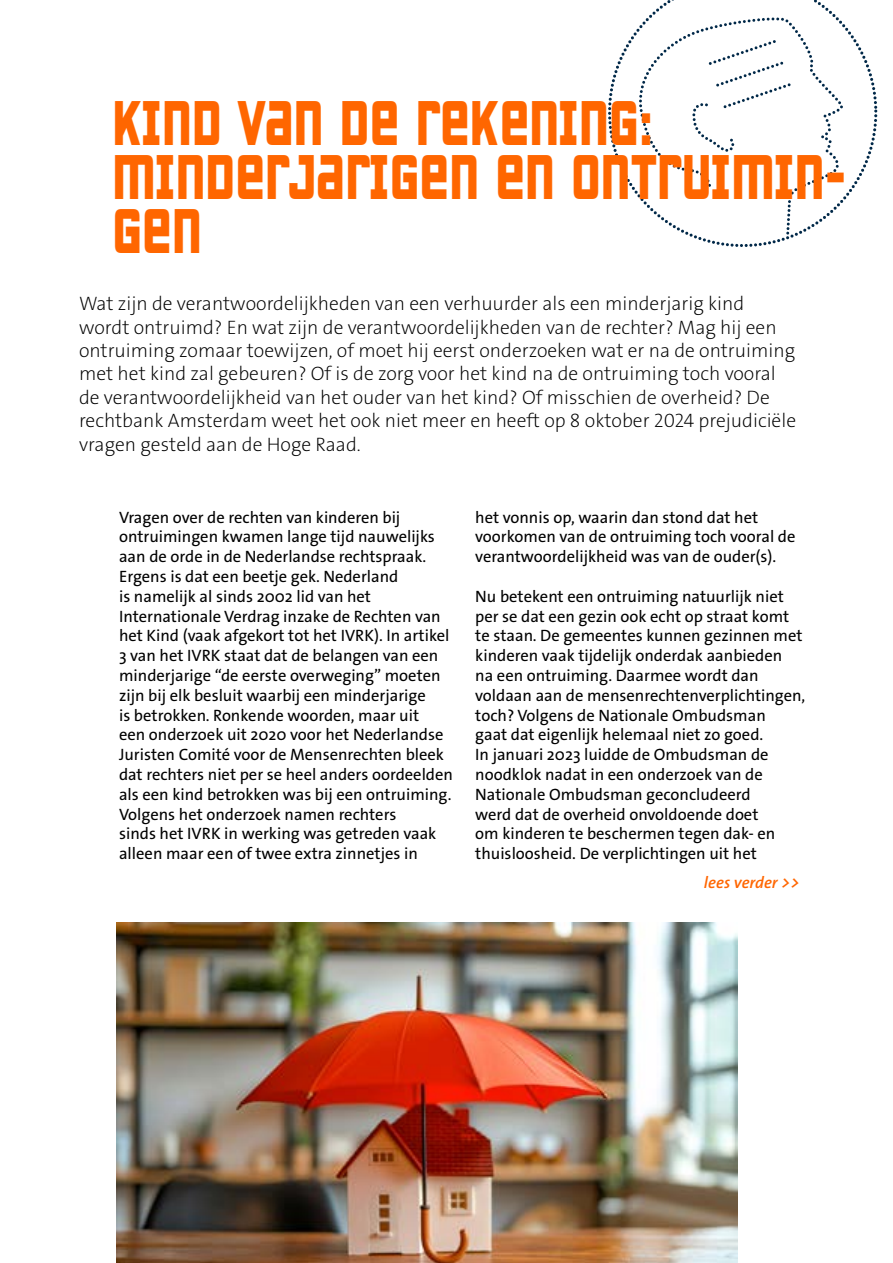
<style>
.page{position:relative;width:893px;height:1263px;background:#fff}
.page>*{position:absolute;margin:0;border:0;box-sizing:border-box;transform-origin:0 0}
.t1{font:56.25px/54px "Gagarin Anna";color:#f60;scale:.87 1}
.t2{font:19.5px/23.4px "The Sans LP2 Ex Lig";color:#000}
.t3{font:16.5px/19.8px "The Sans HP5 Plain";color:#000}
.t4{font:16.5px "The Sans LP6 Se Bld IT";color:#f60}
</style>
<div class="page">
<svg style="left:608px;top:0;width:269px;height:247px"></svg>
<svg style="left:639px;top:17px;width:204px;height:218px"></svg>
<img style="left:117px;top:923px;width:621px;height:340px">
<h1 class="t1" style="left:112px;top:95px;width:845px">KIND VAN DE REKENING:<br>MINDERJARIGEN EN ONTRUIMIN-<br>GEN</h1>
<p class="t2" style="left:79px;top:292px;width:719px">Wat zijn de verantwoordelijkheden van een verhuurder als een minderjarig kind wordt ontruimd? En wat zijn de verantwoordelijkheden van de rechter? Mag hij een ontruiming zomaar toewijzen, of moet hij eerst onderzoeken wat er na de ontruiming met het kind zal gebeuren? Of is de zorg voor het kind na de ontruiming toch vooral de verantwoordelijkheid van het ouder van het kind? Of misschien de overheid? De rechtbank Amsterdam weet het ook niet meer en heeft op 8 oktober 2024 prejudiciële vragen gesteld aan de Hoge Raad.</p>
<p class="t3" style="left:119px;top:507px;width:335px">Vragen over de rechten van kinderen bij ontruimingen kwamen lange tijd nauwelijks aan de orde in de Nederlandse rechtspraak.<br>Ergens is dat een beetje gek. Nederland<br>is namelijk al sinds 2002 lid van het Internationale Verdrag inzake de Rechten van het Kind (vaak afgekort tot het IVRK). In artikel 3 van het IVRK staat dat de belangen van een minderjarige “de eerste overweging” moeten zijn bij elk besluit waarbij een minderjarige<br>is betrokken. Ronkende woorden, maar uit<br>een onderzoek uit 2020 voor het Nederlandse Juristen Comité voor de Mensenrechten bleek dat rechters niet per se heel anders oordeelden als een kind betrokken was bij een ontruiming.<br>Volgens het onderzoek namen rechters<br>sinds het IVRK in werking was getreden vaak alleen maar een of twee extra zinnetjes in</p>
<p class="t3" style="left:475px;top:507px;width:322px">het vonnis op, waarin dan stond dat het voorkomen van de ontruiming toch vooral de verantwoordelijkheid was van de ouder(s).</p>
<p class="t3" style="left:475px;top:586px;width:331px">Nu betekent een ontruiming natuurlijk niet per se dat een gezin ook echt op straat komt te staan. De gemeentes kunnen gezinnen met kinderen vaak tijdelijk onderdak aanbieden<br>na een ontruiming. Daarmee wordt dan voldaan aan de mensenrechtenverplichtingen, toch? Volgens de Nationale Ombudsman<br>gaat dat eigenlijk helemaal niet zo goed.<br>In januari 2023 luidde de Ombudsman de noodklok nadat in een onderzoek van de Nationale Ombudsman geconcludeerd<br>werd dat de overheid onvoldoende doet<br>om kinderen te beschermen tegen dak- en thuisloosheid. De verplichtingen uit het</p>
<p class="t4" style="left:704px;top:872px;width:97px">lees verder &gt;&gt;</p>
</div>
